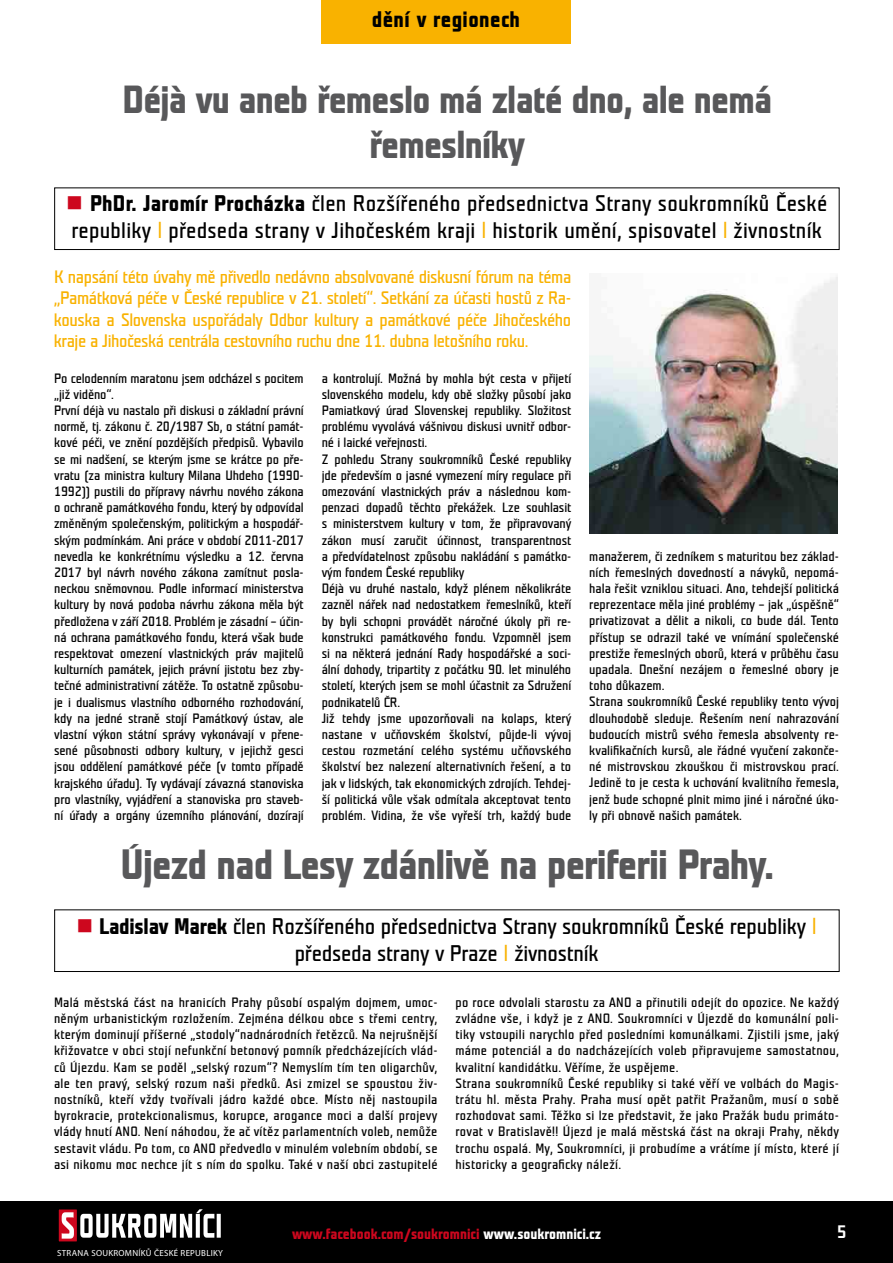
<style>
.page{position:relative;width:893px;height:1263px;background:#fff}
.page>*{position:absolute;margin:0;border:0;box-sizing:border-box;transform-origin:0 0}
.t1{font:700 42px "Teuton Normal CE";letter-spacing:-.02em;color:#58585a}
.t2{font:700 39px/45px "Teuton Normal CE";letter-spacing:-.02em;color:#58585a;text-align:center}
.t3{font:22.5px/27px "Teuton Normal CE";letter-spacing:.01em;color:#000}
.t4{font:22.5px/27px "Teuton Normal CE";letter-spacing:-.01em;color:#000;text-align:center}
.t5{font:700 22.5px "Teuton Normal CE";letter-spacing:.02em;color:#000}
.t6{font:18px/21.6px "Teuton Normal CE";letter-spacing:-.025em;color:#f9b200;text-align:justify}
.t7{font:18px "Teuton Fett";color:#fff}
.t8{font:700 15px "Teuton Normal CE";color:#cd071e}
.t9{font:13.5px/16.2px "Teuton Normal CE";letter-spacing:-.01em;color:#000}
.t10{font:13.5px/16.2px "Teuton Normal CE";letter-spacing:.02em;color:#000}
.t11{font:8.85px "Myriad Pro";letter-spacing:.03em;color:#fff}
.s1{color:#cd071e}
.s2{font-weight:700}
.s3{font-family:"Norma Zlin Hxx CE";color:#f9b200}
.s4{color:#fff}
</style>
<div class="page">
<div style="left:321px;top:0;width:250px;height:43px;background:#f9b200"></div>
<div style="left:0;top:1202px;width:893px;height:61px;background:#000"></div>
<div style="left:58px;top:1208px;width:20px;height:35px;background:#cd071e"></div>
<div style="left:56px;top:1207px;width:23px;height:37px;border:2px solid #000"></div>
<svg style="left:62px;top:1212px;width:12px;height:26px"></svg>
<svg style="left:80px;top:1209px;width:141px;height:29px"></svg>
<img style="left:589px;top:277px;width:248px;height:256px">
<div style="left:54px;top:187px;width:785px;height:63px;border:1px solid #000"></div>
<div style="left:54px;top:909px;width:785px;height:63px;border:1px solid #000"></div>
<h3 class="t5" style="left:372px;top:8px;width:150px">dění v regionech</h3>
<h2 class="t2" style="left:122px;top:78px;width:651px">Déjà vu aneb řemeslo má zlaté dno, ale nemá řemeslníky</h2>
<h3 class="t3" style="left:66px;top:191px;width:763px"><span class="s1">■</span> <span class="s2">PhDr. Jaromír Procházka</span> člen Rozšířeného předsednictva Strany soukromníků České republiky <span class="s3">|</span> předseda strany v Jihočeském kraji <span class="s3">|</span> historik umění, spisovatel <span class="s3">|</span> živnostník</h3>
<p class="t6" style="left:54px;top:266px;width:519px">K napsání této úvahy mě přivedlo nedávno absolvované diskusní fórum na téma „Památková péče v České republice v 21. století“. Setkání za účasti hostů z Ra&shy;kouska a Slovenska uspořádaly Odbor kultury a památkové péče Jihočeského kraje a Jihočeská centrála cestovního ruchu dne 11. dubna letošního roku.</p>
<p class="t9" style="left:54px;top:370px;width:251px">Po celodenním maratonu jsem odcházel s pocitem „již viděno“.<br>První déjà vu nastalo při diskusi o základní právní normě, tj. zákonu č. 20/1987 Sb, o státní památ&shy;kové péči, ve znění pozdějších předpisů. Vybavilo se mi nadšení, se kterým jsme se krátce po pře&shy;vratu (za ministra kultury Milana Uhdeho (1990- 1992)) pustili do přípravy návrhu nového zákona o ochraně památkového fondu, který by odpovídal změněným společenským, politickým a hospodář&shy;ským podmínkám. Ani práce v období 2011-2017 nevedla ke konkrétnímu výsledku a 12. června 2017 byl návrh nového zákona zamítnut posla&shy;neckou sněmovnou. Podle informací ministerstva kultury by nová podoba návrhu zákona měla být předložena v září 2018. Problém je zásadní – účin&shy;ná ochrana památkového fondu, která však bude respektovat omezení vlastnických práv majitelů kulturních památek, jejich právní jistotu bez zby&shy;tečné administrativní zátěže. To ostatně způsobu&shy;je i dualismus vlastního odborného rozhodování, kdy na jedné straně stojí Památkový ústav, ale vlastní výkon státní správy vykonávají v přene&shy;sené působnosti odbory kultury, v jejichž gesci jsou oddělení památkové péče (v tomto případě krajského úřadu). Ty vydávají závazná stanoviska pro vlastníky, vyjádření a stanoviska pro staveb&shy;ní úřady a orgány územního plánování, dozírají</p>
<p class="t9" style="left:322px;top:370px;width:251px">a kontrolují. Možná by mohla být cesta v přijetí slovenského modelu, kdy obě složky působí jako Pamiatkový úrad Slovenskej republiky. Složitost problému vyvolává vášnivou diskusi uvnitř odbor&shy;né i laické veřejnosti.<br>Z pohledu Strany soukromníků České republiky jde především o jasné vymezení míry regulace při omezování vlastnických práv a následnou kom&shy;penzaci dopadů těchto překážek. Lze souhlasit s ministerstvem kultury v tom, že připravovaný zákon musí zaručit účinnost, transparentnost a předvídatelnost způsobu nakládání s památko&shy;vým fondem České republiky<br>Déjà vu druhé nastalo, když plénem několikráte zazněl nářek nad nedostatkem řemeslníků, kteří by byli schopni provádět náročné úkoly při re&shy;konstrukci památkového fondu. Vzpomněl jsem si na některá jednání Rady hospodářské a soci&shy;ální dohody, tripartity z počátku 90. let minulého století, kterých jsem se mohl účastnit za Sdružení podnikatelů ČR.<br>Již tehdy jsme upozorňovali na kolaps, který nastane v učňovském školství, půjde-li vývoj cestou rozmetání celého systému učňovského školství bez nalezení alternativních řešení, a to jak v lidských, tak ekonomických zdrojích. Tehdej&shy;ší politická vůle však odmítala akceptovat tento problém. Vidina, že vše vyřeší trh, každý bude</p>
<p class="t9" style="left:589px;top:548px;width:251px">manažerem, či zedníkem s maturitou bez základ&shy;ních řemeslných dovedností a návyků, nepomá&shy;hala řešit vzniklou situaci. Ano, tehdejší politická reprezentace měla jiné problémy – jak „úspěšně“ privatizovat a dělit a nikoli, co bude dál. Tento přístup se odrazil také ve vnímání společenské prestiže řemeslných oborů, která v průběhu času upadala. Dnešní nezájem o řemeslné obory je toho důkazem.<br>Strana soukromníků České republiky tento vývoj dlouhodobě sleduje. Řešením není nahrazování budoucích mistrů svého řemesla absolventy re&shy;kvalifikačních kursů, ale řádné vyučení zakonče&shy;né mistrovskou zkouškou či mistrovskou prací.<br>Jedině to je cesta k uchování kvalitního řemesla, jenž bude schopné plnit mimo jiné i náročné úko&shy;ly při obnově našich památek.</p>
<h1 class="t1" style="left:121px;top:843px;width:655px">Újezd nad Lesy zdánlivě na periferii Prahy.</h1>
<h3 class="t4" style="left:77px;top:913px;width:742px"><span class="s1">■</span> <span class="s2">Ladislav Marek</span> člen Rozšířeného předsednictva Strany soukromníků České republiky <span class="s3">| </span>předseda strany v Praze <span class="s3">|</span> živnostník</h3>
<p class="t9" style="left:54px;top:994px;width:385px;text-align:justify">Malá městská část na hranicích Prahy působí ospalým dojmem, umoc&shy;něným urbanistickým rozložením. Zejména délkou obce s třemi centry, kterým dominují příšerné „stodoly“nadnárodních řetězců. Na nejrušnější křižovatce v obci stojí nefunkční betonový pomník předcházejících vlád&shy;ců Újezdu. Kam se poděl „selský rozum“? Nemyslím tím ten oligarchův, ale ten pravý, selský rozum naši předků. Asi zmizel se spoustou živ&shy;nostníků, kteří vždy tvořívali jádro každé obce. Místo něj nastoupila byrokracie, protekcionalismus, korupce, arogance moci a další projevy vlády hnutí ANO. Není náhodou, že ač vítěz parlamentních voleb, nemůže sestavit vládu. Po tom, co ANO předvedlo v minulém volebním období, se asi nikomu moc nechce jít s ním do spolku. Také v naší obci zastupitelé</p>
<p class="t10" style="left:455px;top:994px;width:385px">po roce odvolali starostu za ANO a přinutili odejít do opozice. Ne každý zvládne vše, i když je z ANO. Soukromníci v Újezdě do komunální poli&shy;tiky vstoupili narychlo před posledními komunálkami. Zjistili jsme, jaký máme potenciál a do nadcházejících voleb připravujeme samostatnou, kvalitní kandidátku. Věříme, že uspějeme.<br>Strana soukromníků České republiky si také věří ve volbách do Magis&shy;trátu hl. města Prahy. Praha musí opět patřit Pražanům, musí o sobě rozhodovat sami. Těžko si lze představit, že jako Pražák budu primáto&shy;rovat v Bratislavě!! Újezd je malá městská část na okraji Prahy, někdy trochu ospalá. My, Soukromníci, ji probudíme a vrátíme jí místo, které jí historicky a geograficky náleží.</p>
<p class="t11" style="left:57px;top:1247px;width:167px">STRANA SOUKROMNÍKŮ ČESKÉ REPUBLIKY</p>
<p class="t8" style="left:292px;top:1226px;width:310px">www.facebook.com/soukromnici <span class="s4">www.soukromnici.cz</span></p>
<h3 class="t7" style="left:837px;top:1222px;width:11px">5</h3>
</div>
